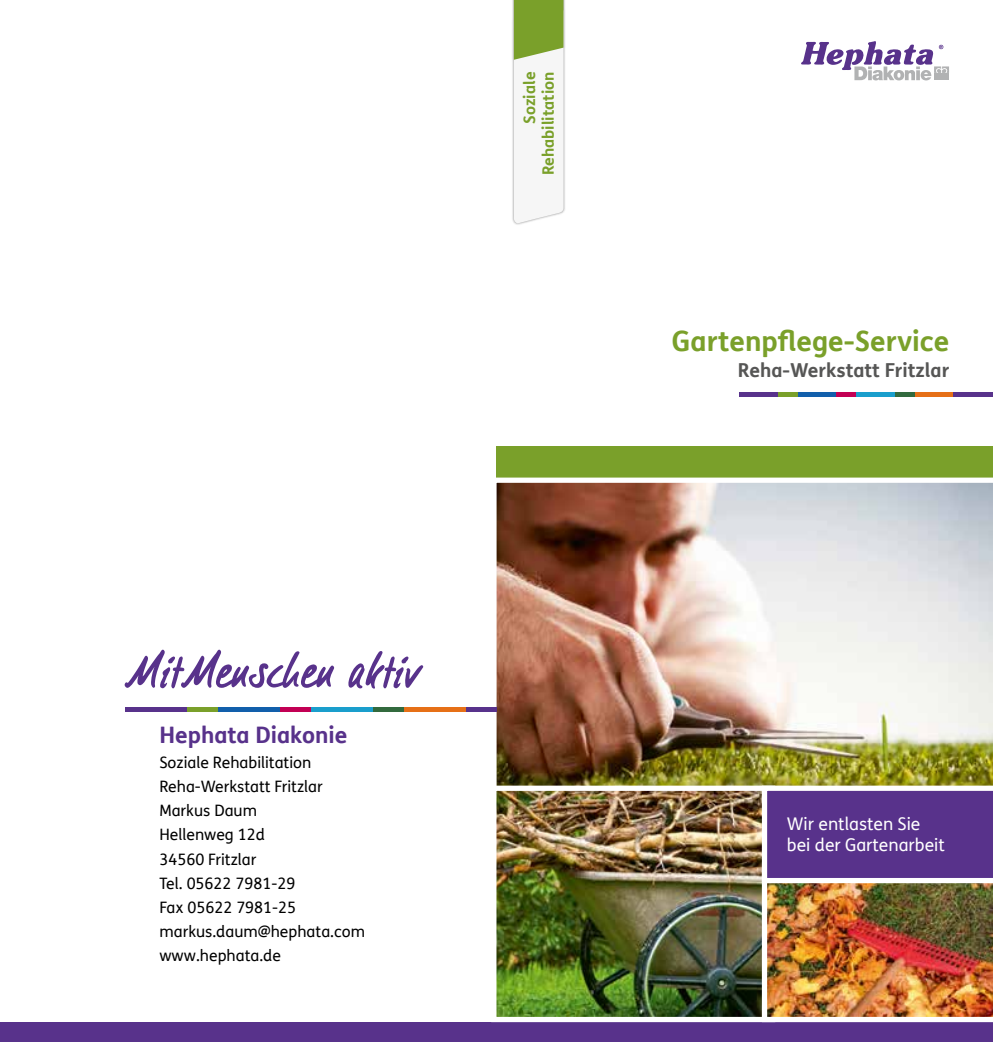
<style>
.page{position:relative;width:993px;height:1042px;background:#fff}
.page>*{position:absolute;margin:0;border:0;box-sizing:border-box;transform-origin:0 0}
.Titel_Vorderseite{font:700 28px "FS Me Pro";color:#7aa02a}
.Fließtext{font:700 22.75px "FS Me Pro";color:#58328b}
.Titel_Vorderseite-2{font:700 19.25px "FS Me Pro";color:#565655}
.t1{font:17.5px/21px "FS Me Pro";color:#fff}
.Kontaktblock{font:15.75px "FS Me Pro";color:#000}
.Bereichsmarkierung{font:700 15.75px "FS Me Pro";color:#7aa02a}
</style>
<div class="page">
<div style="left:0;top:1022px;width:754px;height:20px;background:#58328b"></div>
<div style="left:238px;top:1022px;width:754px;height:20px;background:#58328b"></div>
<svg style="left:801px;top:41px;width:147px;height:39px"></svg>
<div style="left:496px;top:446px;width:496px;height:576px;background:#7aa02a"></div>
<img style="left:496px;top:477px;width:496px;height:306px">
<img style="left:491px;top:783px;width:268px;height:240px">
<img style="left:759px;top:783px;width:233px;height:240px">
<div style="left:739px;top:391px;width:39px;height:5px;background:#58328b"></div>
<div style="left:855px;top:391px;width:39px;height:5px;background:#1a9ecc"></div>
<div style="left:797px;top:391px;width:39px;height:5px;background:#125fab"></div>
<div style="left:914px;top:391px;width:38px;height:5px;background:#e67017"></div>
<div style="left:778px;top:391px;width:19px;height:5px;background:#7aa02a"></div>
<div style="left:894px;top:391px;width:20px;height:5px;background:#326a3e"></div>
<div style="left:836px;top:391px;width:19px;height:5px;background:#c20054"></div>
<div style="left:952px;top:391px;width:40px;height:5px;background:#58328b"></div>
<div style="left:125px;top:707px;width:62px;height:5px;background:#58328b"></div>
<div style="left:310px;top:707px;width:62px;height:5px;background:#1a9ecc"></div>
<div style="left:218px;top:707px;width:61px;height:5px;background:#125fab"></div>
<div style="left:403px;top:707px;width:62px;height:5px;background:#e67017"></div>
<div style="left:187px;top:707px;width:31px;height:5px;background:#7aa02a"></div>
<div style="left:372px;top:707px;width:31px;height:5px;background:#326a3e"></div>
<div style="left:279px;top:707px;width:31px;height:5px;background:#c20054"></div>
<div style="left:465px;top:707px;width:31px;height:5px;background:#58328b"></div>
<div style="left:511px;top:0;width:54px;height:225px;background:#000;opacity:.4"></div>
<svg style="left:513px;top:0;width:50px;height:224px"></svg>
<svg style="left:124px;top:650px;width:210px;height:38px"></svg>
<svg style="left:348px;top:651px;width:75px;height:37px"></svg>
<p class="Fließtext" style="left:159px;top:718px;width:190px">Hephata Diakonie</p>
<p class="Kontaktblock" style="left:159px;top:751px;width:153px">Soziale Rehabilitation</p>
<p class="Kontaktblock" style="left:159px;top:775px;width:165px">Reha-Werkstatt Fritzlar</p>
<p class="Kontaktblock" style="left:159px;top:799px;width:99px">Markus Daum</p>
<p class="Kontaktblock" style="left:159px;top:824px;width:107px">Hellenweg 12d</p>
<p class="Kontaktblock" style="left:159px;top:848px;width:98px">34560 Fritzlar</p>
<p class="Kontaktblock" style="left:159px;top:872px;width:137px">Tel. 05622 7981-29</p>
<p class="Kontaktblock" style="left:159px;top:896px;width:138px">Fax 05622 7981-25</p>
<p class="Kontaktblock" style="left:159px;top:921px;width:207px">markus.daum@hephata.com</p>
<p class="Kontaktblock" style="left:159px;top:945px;width:123px">www.hephata.de</p>
<p class="Bereichsmarkierung" style="left:517px;top:124px;width:54px;rotate:-90deg">Soziale</p>
<p class="Bereichsmarkierung" style="left:536px;top:175px;width:105px;rotate:-90deg">Rehabilitation</p>
<p class="Titel_Vorderseite" style="left:671px;top:319px;width:279px">Gartenpflege-Service</p>
<p class="Titel_Vorderseite-2" style="left:737px;top:355px;width:213px">Reha-Werkstatt Fritzlar</p>
<p class="t1" style="left:786px;top:813px;width:159px">Wir entlasten Sie bei der Gartenarbeit</p>
</div>
